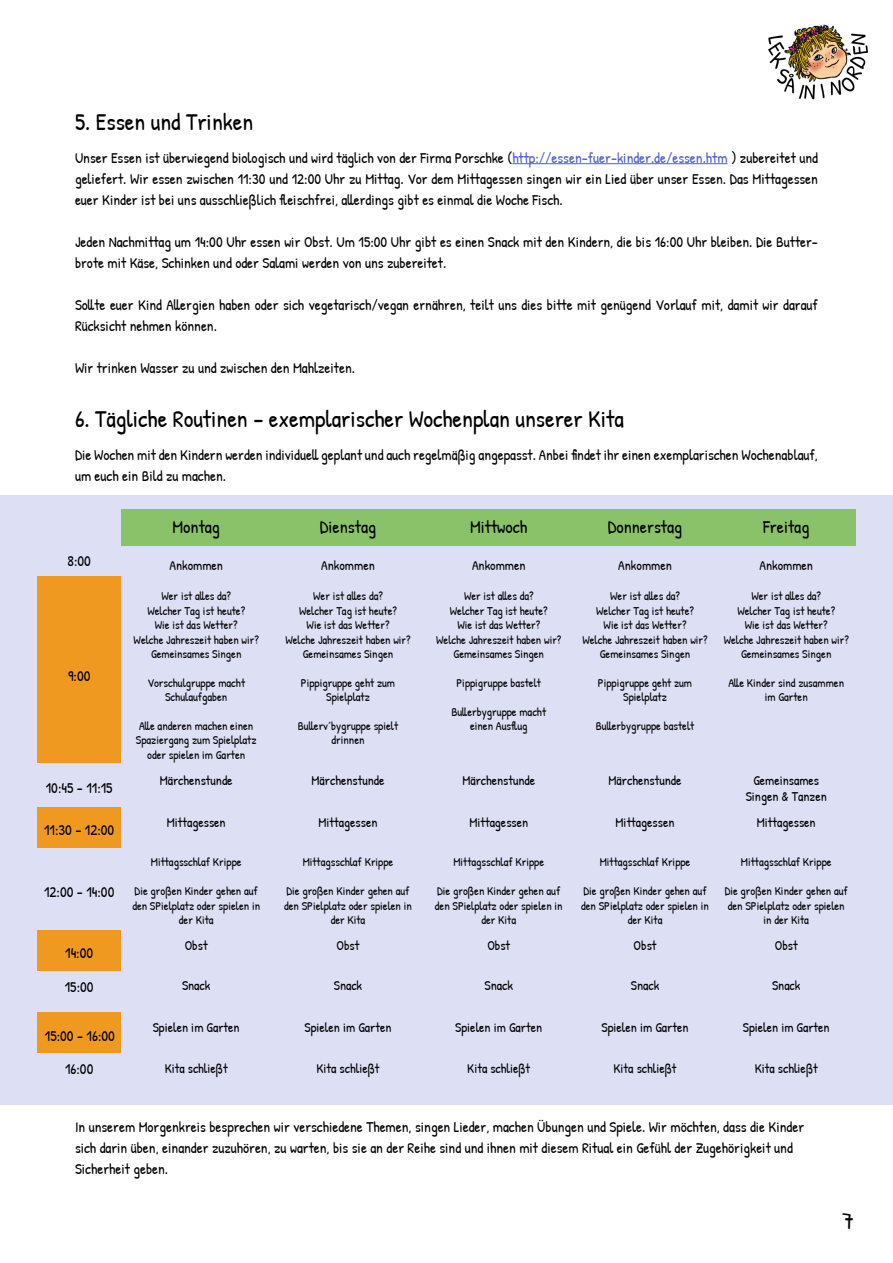
<style>
.page{position:relative;width:893px;height:1263px;background:#fff}
.page>*{position:absolute;margin:0;border:0;box-sizing:border-box;transform-origin:0 0}
.Große_Überschrift{font:24px "Patrick Hand";color:#000}
.Wochentag_Tabelle{font:18px "Patrick Hand";color:#000}
.Lauftext_neu{font:15px/21px "Patrick Hand";color:#000}
.Lauftext{font:15px/21px "Patrick Hand";color:#000}
.Tabelle_Uhrzeit{font:15px "Patrick Hand";color:#000}
.Lauftext_Tabelle{font:13.5px "Patrick Hand";color:#000}
.Lauftext_Tabelle-2{font:12px/14.4px "Patrick Hand";color:#000;text-align:center}
.Lauftext_klein{font:12px/14.4px "Patrick Hand";color:#000;text-align:center}
.s1{color:#4f5cd6}
</style>
<div class="page">
<hr style="left:512px;top:163px;width:216px;height:1px;background:#4f5cd6">
<div style="left:0;top:495px;width:893px;height:610px;background:#dddff5"></div>
<img style="left:768px;top:24px;width:101px;height:76px">
<div style="left:38px;top:576px;width:83px;height:186px;background:#ef9920"></div>
<div style="left:38px;top:807px;width:83px;height:40px;background:#ef9920"></div>
<div style="left:38px;top:930px;width:83px;height:40px;background:#ef9920"></div>
<div style="left:121px;top:509px;width:734px;height:36px;background:#8ac26a"></div>
<div style="left:38px;top:1012px;width:83px;height:41px;background:#ef9920"></div>
<p class="Große_Überschrift" style="left:75px;top:105px;width:180px">5. Essen und Trinken</p>
<p class="Lauftext_neu" style="left:75px;top:147px;width:744px;text-align:justify">Unser Essen ist überwiegend biologisch und wird täglich von der Firma Porschke (<span class="s1">http://essen-fuer-kinder.de/essen.htm</span> ) zubereitet und geliefert. Wir essen zwischen 11:30 und 12:00 Uhr zu Mittag. Vor dem Mittagessen singen wir ein Lied über unser Essen. Das Mittagessen euer Kinder ist bei uns ausschließlich fleischfrei, allerdings gibt es einmal die Woche Fisch.</p>
<p class="Lauftext_neu" style="left:75px;top:231px;width:744px">Jeden Nachmittag um 14:00 Uhr essen wir Obst. Um 15:00 Uhr gibt es einen Snack mit den Kindern, die bis 16:00 Uhr bleiben. Die Butter&shy;brote mit Käse, Schinken und oder Salami werden von uns zubereitet.</p>
<p class="Lauftext_neu" style="left:75px;top:294px;width:744px">Sollte euer Kind Allergien haben oder sich vegetarisch/vegan ernähren, teilt uns dies bitte mit genügend Vorlauf mit, damit wir darauf<br>Rücksicht nehmen können.</p>
<p class="Lauftext_neu" style="left:75px;top:357px;width:281px">Wir trinken Wasser zu und zwischen den Mahlzeiten.</p>
<p class="Große_Überschrift" style="left:75px;top:402px;width:550px">6. Tägliche Routinen – exemplarischer Wochenplan unserer Kita</p>
<p class="Lauftext_neu" style="left:75px;top:444px;width:744px">Die Wochen mit den Kindern werden individuell geplant und auch regelmäßig angepasst. Anbei findet ihr einen exemplarischen Wochenablauf, um euch ein Bild zu machen.</p>
<p class="Wochentag_Tabelle" style="left:173px;top:514px;width:49px">Montag</p>
<p class="Wochentag_Tabelle" style="left:320px;top:514px;width:58px">Dienstag</p>
<p class="Wochentag_Tabelle" style="left:470px;top:514px;width:59px">Mittwoch</p>
<p class="Wochentag_Tabelle" style="left:608px;top:514px;width:76px">Donnerstag</p>
<p class="Wochentag_Tabelle" style="left:763px;top:514px;width:48px">Freitag</p>
<p class="Tabelle_Uhrzeit" style="left:68px;top:550px;width:25px">8:00</p>
<p class="Lauftext_Tabelle" style="left:169px;top:556px;width:55px">Ankommen</p>
<p class="Lauftext_Tabelle" style="left:321px;top:556px;width:55px">Ankommen</p>
<p class="Lauftext_Tabelle" style="left:472px;top:556px;width:55px">Ankommen</p>
<p class="Lauftext_Tabelle" style="left:618px;top:556px;width:55px">Ankommen</p>
<p class="Lauftext_Tabelle" style="left:759px;top:556px;width:55px">Ankommen</p>
<p class="Tabelle_Uhrzeit" style="left:68px;top:665px;width:24px">9:00</p>
<p class="Tabelle_Uhrzeit" style="left:46px;top:778px;width:68px">10:45 - 11:15</p>
<p class="Lauftext_Tabelle-2" style="left:147px;top:589px;width:99px">Wer ist alles da?<br>Welcher Tag ist heute?<br>Wie ist das Wetter?</p>
<p class="Lauftext_Tabelle-2" style="left:134px;top:632px;width:127px">Welche Jahreszeit haben wir?<br>Gemeinsames Singen</p>
<p class="Lauftext_Tabelle-2" style="left:147px;top:675px;width:99px">Vorschulgruppe macht</p>
<p class="Lauftext_Tabelle-2" style="left:165px;top:689px;width:64px">Schulaufgaben</p>
<p class="Lauftext_Tabelle-2" style="left:136px;top:718px;width:122px">Alle anderen machen einen<br>Spaziergang zum Spielplatz oder spielen im Garten</p>
<p class="Lauftext_Tabelle-2" style="left:299px;top:589px;width:99px">Wer ist alles da?<br>Welcher Tag ist heute?<br>Wie ist das Wetter?</p>
<p class="Lauftext_Tabelle-2" style="left:285px;top:632px;width:127px">Welche Jahreszeit haben wir?<br>Gemeinsames Singen</p>
<p class="Lauftext_Tabelle-2" style="left:301px;top:675px;width:96px">Pippigruppe geht zum</p>
<p class="Lauftext_Tabelle-2" style="left:326px;top:689px;width:45px">Spielplatz</p>
<p class="Lauftext_Tabelle-2" style="left:298px;top:718px;width:102px">Bullerv´bygruppe spielt</p>
<p class="Lauftext_Tabelle-2" style="left:331px;top:733px;width:35px">drinnen</p>
<p class="Lauftext_Tabelle-2" style="left:450px;top:589px;width:99px">Wer ist alles da?<br>Welcher Tag ist heute?<br>Wie ist das Wetter?</p>
<p class="Lauftext_Tabelle-2" style="left:436px;top:632px;width:127px">Welche Jahreszeit haben wir?<br>Gemeinsames Singen</p>
<p class="Lauftext_Tabelle-2" style="left:457px;top:675px;width:86px">Pippigruppe bastelt</p>
<p class="Lauftext_Tabelle-2" style="left:451px;top:704px;width:96px">Bullerbygruppe macht</p>
<p class="Lauftext_Tabelle-2" style="left:470px;top:718px;width:59px">einen Ausflug</p>
<p class="Lauftext_Tabelle-2" style="left:596px;top:589px;width:99px">Wer ist alles da?<br>Welcher Tag ist heute?<br>Wie ist das Wetter?</p>
<p class="Lauftext_Tabelle-2" style="left:582px;top:632px;width:127px">Welche Jahreszeit haben wir?<br>Gemeinsames Singen</p>
<p class="Lauftext_Tabelle-2" style="left:598px;top:675px;width:96px">Pippigruppe geht zum</p>
<p class="Lauftext_Tabelle-2" style="left:623px;top:689px;width:45px">Spielplatz</p>
<p class="Lauftext_Tabelle-2" style="left:596px;top:718px;width:100px">Bullerbygruppe bastelt</p>
<p class="Lauftext_klein" style="left:737px;top:589px;width:99px">Wer ist alles da?<br>Welcher Tag ist heute?<br>Wie ist das Wetter?</p>
<p class="Lauftext_klein" style="left:724px;top:632px;width:127px">Welche Jahreszeit haben wir?<br>Gemeinsames Singen</p>
<p class="Lauftext_klein" style="left:728px;top:675px;width:117px">Alle Kinder sind zusammen im Garten</p>
<p class="Lauftext_Tabelle" style="left:160px;top:770px;width:74px">Märchenstunde</p>
<p class="Lauftext_Tabelle" style="left:312px;top:770px;width:74px">Märchenstunde</p>
<p class="Lauftext_Tabelle" style="left:462px;top:770px;width:74px">Märchenstunde</p>
<p class="Lauftext_Tabelle" style="left:609px;top:770px;width:74px">Märchenstunde</p>
<p class="Lauftext_Tabelle" style="left:753px;top:770px;width:67px">Gemeinsames</p>
<p class="Lauftext_Tabelle" style="left:746px;top:787px;width:83px">Singen &amp; Tanzen</p>
<p class="Tabelle_Uhrzeit" style="left:44px;top:819px;width:72px">11:30 - 12:00</p>
<p class="Lauftext_Tabelle" style="left:167px;top:812px;width:60px">Mittagessen</p>
<p class="Lauftext_Tabelle" style="left:319px;top:812px;width:60px">Mittagessen</p>
<p class="Lauftext_Tabelle" style="left:469px;top:812px;width:60px">Mittagessen</p>
<p class="Lauftext_Tabelle" style="left:616px;top:812px;width:60px">Mittagessen</p>
<p class="Lauftext_Tabelle" style="left:757px;top:812px;width:60px">Mittagessen</p>
<p class="Tabelle_Uhrzeit" style="left:44px;top:881px;width:72px">12:00 - 14:00</p>
<p class="Tabelle_Uhrzeit" style="left:65px;top:942px;width:29px">14:00</p>
<p class="Lauftext_Tabelle-2" style="left:151px;top:855px;width:92px">Mittagsschlaf Krippe</p>
<p class="Lauftext_Tabelle-2" style="left:132px;top:884px;width:129px">Die großen Kinder gehen auf den SPielplatz oder spielen in der Kita</p>
<p class="Lauftext_Tabelle-2" style="left:303px;top:855px;width:92px">Mittagsschlaf Krippe</p>
<p class="Lauftext_Tabelle-2" style="left:284px;top:884px;width:129px">Die großen Kinder gehen auf den SPielplatz oder spielen in der Kita</p>
<p class="Lauftext_Tabelle-2" style="left:453px;top:855px;width:92px">Mittagsschlaf Krippe</p>
<p class="Lauftext_Tabelle-2" style="left:435px;top:884px;width:129px">Die großen Kinder gehen auf den SPielplatz oder spielen in der Kita</p>
<p class="Lauftext_Tabelle-2" style="left:600px;top:855px;width:92px">Mittagsschlaf Krippe</p>
<p class="Lauftext_Tabelle-2" style="left:581px;top:884px;width:129px">Die großen Kinder gehen auf den SPielplatz oder spielen in der Kita</p>
<p class="Lauftext_Tabelle-2" style="left:741px;top:855px;width:92px">Mittagsschlaf Krippe</p>
<p class="Lauftext_Tabelle-2" style="left:725px;top:884px;width:125px">Die großen Kinder gehen auf den SPielplatz oder spielen in der Kita</p>
<p class="Lauftext_Tabelle" style="left:185px;top:936px;width:24px">Obst</p>
<p class="Lauftext_Tabelle" style="left:337px;top:936px;width:24px">Obst</p>
<p class="Lauftext_Tabelle" style="left:487px;top:936px;width:24px">Obst</p>
<p class="Lauftext_Tabelle" style="left:634px;top:936px;width:24px">Obst</p>
<p class="Lauftext_Tabelle" style="left:775px;top:936px;width:24px">Obst</p>
<p class="Tabelle_Uhrzeit" style="left:65px;top:976px;width:30px">15:00</p>
<p class="Lauftext_Tabelle" style="left:182px;top:976px;width:30px">Snack</p>
<p class="Lauftext_Tabelle" style="left:334px;top:976px;width:30px">Snack</p>
<p class="Lauftext_Tabelle" style="left:485px;top:976px;width:30px">Snack</p>
<p class="Lauftext_Tabelle" style="left:631px;top:976px;width:30px">Snack</p>
<p class="Lauftext_Tabelle" style="left:772px;top:976px;width:30px">Snack</p>
<p class="Tabelle_Uhrzeit" style="left:45px;top:1025px;width:72px">15:00 - 16:00</p>
<p class="Lauftext_Tabelle" style="left:153px;top:1018px;width:88px">Spielen im Garten</p>
<p class="Lauftext_Tabelle" style="left:305px;top:1018px;width:88px">Spielen im Garten</p>
<p class="Lauftext_Tabelle" style="left:455px;top:1018px;width:88px">Spielen im Garten</p>
<p class="Lauftext_Tabelle" style="left:602px;top:1018px;width:88px">Spielen im Garten</p>
<p class="Lauftext_Tabelle" style="left:743px;top:1018px;width:88px">Spielen im Garten</p>
<p class="Tabelle_Uhrzeit" style="left:65px;top:1059px;width:30px">16:00</p>
<p class="Lauftext_Tabelle" style="left:165px;top:1059px;width:65px">Kita schließt</p>
<p class="Lauftext_Tabelle" style="left:316px;top:1059px;width:65px">Kita schließt</p>
<p class="Lauftext_Tabelle" style="left:467px;top:1059px;width:65px">Kita schließt</p>
<p class="Lauftext_Tabelle" style="left:613px;top:1059px;width:65px">Kita schließt</p>
<p class="Lauftext_Tabelle" style="left:755px;top:1059px;width:65px">Kita schließt</p>
<p class="Lauftext" style="left:75px;top:1116px;width:731px">In unserem Morgenkreis besprechen wir verschiedene Themen, singen Lieder, machen Übungen und Spiele. Wir möchten, dass die Kinder sich darin üben, einander zuzuhören, zu warten, bis sie an der Reihe sind und ihnen mit diesem Ritual ein Gefühl der Zugehörigkeit und<br>Sicherheit geben.</p>
<p class="Große_Überschrift" style="left:842px;top:1204px;width:13px">7</p>
</div>
